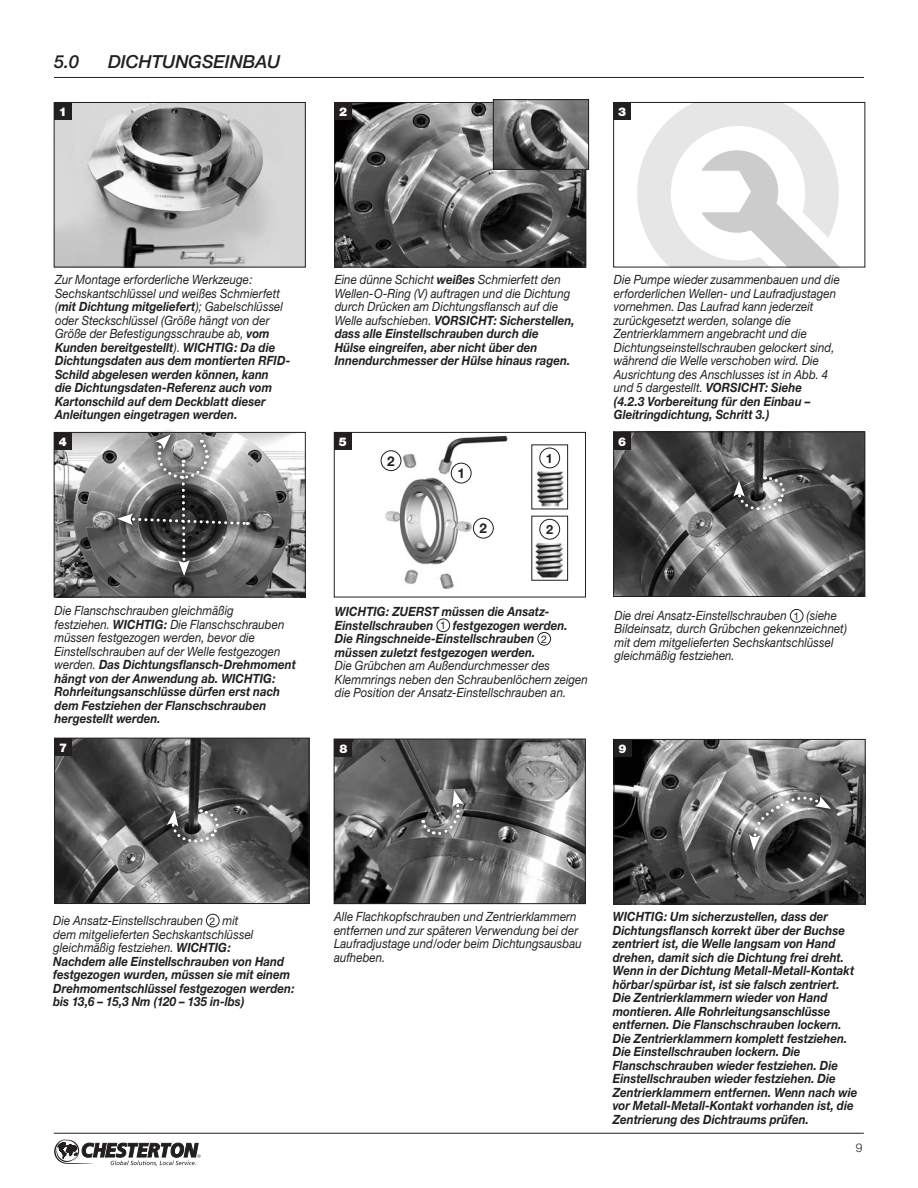
<style>
.page{position:relative;width:918px;height:1188px;background:#fff}
.page>*{position:absolute;margin:0;border:0;box-sizing:border-box;transform-origin:0 0}
.t1{font:italic 500 18px "Helvetica Neue";letter-spacing:-.005em;color:#231f20}
.t2{font:700 13.5px "Helvetica Neue CE";color:#231f20}
.t3{font:italic 700 12.75px/13.5px "Helvetica Neue CE";color:#231f20;scale:.9 1}
.t4{font:italic 12.75px/13.5px "Helvetica Neue CE";letter-spacing:.005em;color:#231f20;scale:.9 1}
.t5{font:700 12.75px "Helvetica Neue CE";color:#231f20}
.t6{font:900 12px "Helvetica Neue CE";color:#fff}
.t7{font:300 12px "Helvetica Neue CE";color:#231f20}
.s1{font-weight:400}
.s2{font-weight:700}
.s3{font-weight:400;font-style:normal;font-size:10.5px}
.s4{font-style:normal;font-size:10.5px}
</style>
<div class="page">
<hr style="left:54px;top:1133px;width:810px;height:1px;background:#231f20">
<svg style="left:54px;top:1139px;width:147px;height:27px"></svg>
<img style="left:56px;top:104px;width:248px;height:161px">
<div style="left:54px;top:102px;width:252px;height:165px;border:1px solid #231f20"></div>
<div style="left:54px;top:102px;width:18px;height:18px;background:#231f20"></div>
<img style="left:336px;top:104px;width:248px;height:161px">
<div style="left:334px;top:102px;width:252px;height:165px;border:1px solid #231f20"></div>
<div style="left:334px;top:102px;width:18px;height:18px;background:#231f20"></div>
<svg style="left:637px;top:104px;width:202px;height:161px"></svg>
<div style="left:613px;top:102px;width:252px;height:165px;border:1px solid #231f20"></div>
<div style="left:613px;top:102px;width:18px;height:18px;background:#231f20"></div>
<img style="left:495px;top:101px;width:92px;height:67px">
<div style="left:493px;top:99px;width:96px;height:71px;border:1px solid #231f20"></div>
<img style="left:380px;top:435px;width:189px;height:154px">
<div style="left:334px;top:432px;width:252px;height:165px;border:1px solid #231f20"></div>
<div style="left:334px;top:432px;width:18px;height:18px;background:#231f20"></div>
<img style="left:56px;top:434px;width:248px;height:161px">
<div style="left:54px;top:432px;width:252px;height:165px;border:1px solid #231f20"></div>
<div style="left:54px;top:432px;width:18px;height:18px;background:#231f20"></div>
<svg style="left:172px;top:576px;width:24px;height:6px"></svg>
<svg style="left:111px;top:507px;width:144px;height:25px"></svg>
<svg style="left:149px;top:430px;width:66px;height:4px"></svg>
<svg style="left:117px;top:434px;width:131px;height:142px;background:#7e7d7d"></svg>
<img style="left:533px;top:522px;width:33px;height:57px">
<div style="left:531px;top:516px;width:37px;height:65px;border:1px solid #231f20"></div>
<div style="left:540px;top:519px;width:20px;height:20px;background:#fff;border-radius:50%"></div>
<div style="left:539px;top:519px;width:21px;height:21px;border:1px solid #231f20;border-radius:50%"></div>
<img style="left:533px;top:451px;width:33px;height:56px">
<div style="left:531px;top:444px;width:37px;height:65px;border:1px solid #231f20"></div>
<div style="left:540px;top:448px;width:20px;height:20px;background:#fff;border-radius:50%"></div>
<div style="left:539px;top:448px;width:21px;height:20px;border:1px solid #231f20;border-radius:50%"></div>
<div style="left:451px;top:463px;width:20px;height:20px;background:#fff;border-radius:50%"></div>
<div style="left:451px;top:463px;width:21px;height:20px;border:1px solid #231f20;border-radius:50%"></div>
<div style="left:473px;top:518px;width:20px;height:20px;background:#fff;border-radius:50%"></div>
<div style="left:473px;top:518px;width:21px;height:20px;border:1px solid #231f20;border-radius:50%"></div>
<div style="left:381px;top:451px;width:20px;height:20px;background:#fff;border-radius:50%"></div>
<div style="left:381px;top:450px;width:20px;height:21px;border:1px solid #231f20;border-radius:50%"></div>
<img style="left:615px;top:434px;width:248px;height:161px">
<div style="left:613px;top:432px;width:252px;height:165px;border:1px solid #231f20"></div>
<svg style="left:727px;top:470px;width:64px;height:47px"></svg>
<svg style="left:733px;top:475px;width:54px;height:37px;background:#7b7b7b"></svg>
<div style="left:613px;top:432px;width:18px;height:18px;background:#231f20"></div>
<img style="left:56px;top:740px;width:251px;height:162px">
<div style="left:54px;top:738px;width:255px;height:166px;border:1px solid #231f20"></div>
<div style="left:54px;top:738px;width:18px;height:18px;background:#231f20"></div>
<img style="left:336px;top:741px;width:248px;height:161px">
<div style="left:334px;top:739px;width:252px;height:165px;border:1px solid #231f20"></div>
<div style="left:334px;top:739px;width:18px;height:18px;background:#231f20"></div>
<img style="left:616px;top:741px;width:248px;height:161px">
<div style="left:614px;top:739px;width:252px;height:165px;border:1px solid #231f20"></div>
<div style="left:614px;top:739px;width:18px;height:18px;background:#231f20"></div>
<svg style="left:415px;top:784px;width:55px;height:57px"></svg>
<svg style="left:421px;top:790px;width:43px;height:47px;background:#7c7b7b"></svg>
<svg style="left:160px;top:803px;width:66px;height:46px"></svg>
<svg style="left:167px;top:808px;width:54px;height:37px;background:#7d7c7c"></svg>
<svg style="left:742px;top:790px;width:95px;height:67px;background:#6b6a6a"></svg>
<svg style="left:749px;top:795px;width:82px;height:56px;background:#6c6c6c"></svg>
<hr style="left:54px;top:77px;width:810px;height:1px;background:#231f20">
<div style="left:790px;top:609px;width:13px;height:14px;border:1px solid #231f20;border-radius:50%"></div>
<div style="left:437px;top:619px;width:13px;height:13px;border:1px solid #231f20;border-radius:50%"></div>
<div style="left:537px;top:632px;width:14px;height:14px;border:1px solid #231f20;border-radius:50%"></div>
<div style="left:206px;top:914px;width:14px;height:13px;border:1px solid #231f20;border-radius:50%"></div>
<h1 class="t1" style="left:54px;top:51px;width:27px">5.0</h1>
<h1 class="t1" style="left:108px;top:51px;width:174px">DICHTUNGSEINBAU</h1>
<p class="t6" style="left:59px;top:104px;width:10px">1</p>
<p class="t6" style="left:339px;top:104px;width:10px">2</p>
<p class="t6" style="left:618px;top:104px;width:10px">3</p>
<p class="t3" style="left:335px;top:273px;width:268px"><span class="s1">Eine dünne Schicht</span> weißes <span class="s1">Schmierfett den Wellen-O-Ring (V) auftragen und die Dichtung durch Drücken am Dichtungsflansch auf die Welle aufschieben.</span> VORSICHT: Sicherstellen, dass alle Einstellschrauben durch die<br>Hülse eingreifen, aber nicht über den Innendurchmesser der Hülse hinaus ragen.</p>
<p class="t3" style="left:55px;top:273px;width:263px"><span class="s1">Zur Montage erforderliche Werkzeuge:<br>Sechskantschlüssel und weißes Schmierfett (</span>mit Dichtung mitgeliefert<span class="s1">); Gabelschlüssel oder Steckschlüssel (Größe hängt von der Größe der Befestigungsschraube ab,</span> vom Kunden bereitgestellt<span class="s1">).</span> WICHTIG: Da die Dichtungsdaten aus dem montierten RFID-Schild abgelesen werden können, kann<br>die Dichtungsdaten-Referenz auch vom Kartonschild auf dem Deckblatt dieser Anleitungen eingetragen werden.</p>
<p class="t4" style="left:614px;top:273px;width:253px">Die Pumpe wieder zusammenbauen und die erforderlichen Wellen- und Laufradjustagen vornehmen. Das Laufrad kann jederzeit zurückgesetzt werden, solange die Zentrierklammern angebracht und die Dichtungseinstellschrauben gelockert sind, während die Welle verschoben wird. Die Ausrichtung des Anschlusses ist in Abb. 4 und 5 dargestellt. <span class="s2">VORSICHT: Siehe<br>(4.2.3 Vorbereitung für den Einbau – Gleitringdichtung, Schritt 3.)</span></p>
<p class="t6" style="left:59px;top:434px;width:10px">4</p>
<p class="t6" style="left:339px;top:434px;width:10px">5</p>
<p class="t2" style="left:387px;top:453px;width:9px">2</p>
<p class="t2" style="left:457px;top:465px;width:9px">1</p>
<p class="t2" style="left:480px;top:520px;width:9px">2</p>
<p class="t5" style="left:546px;top:450px;width:9px">1</p>
<p class="t5" style="left:546px;top:522px;width:9px">2</p>
<p class="t6" style="left:618px;top:434px;width:10px">6</p>
<p class="t3" style="left:55px;top:604px;width:270px"><span class="s1">Die Flanschschrauben gleichmäßig<br>festziehen.</span> WICHTIG: <span class="s1">Die Flanschschrauben müssen festgezogen werden, bevor die Einstellschrauben auf der Welle festgezogen werden.</span> Das Dichtungsflansch-Drehmoment hängt von der Anwendung ab. WICHTIG:<br>Rohrleitungsanschlüsse dürfen erst nach dem Festziehen der Flanschschrauben hergestellt werden.</p>
<p class="t3" style="left:335px;top:605px;width:260px">WICHTIG: ZUERST müssen die Ansatz-Einstellschrauben <span class="s3">1</span> festgezogen werden.<br>Die Ringschneide-Einstellschrauben <span class="s3">2 </span>müssen zuletzt festgezogen werden.</p>
<p class="t4" style="left:335px;top:659px;width:283px">Die Grübchen am Außendurchmesser des<br>Klemmrings neben den Schraubenlöchern zeigen die Position der Ansatz-Einstellschrauben an.</p>
<p class="t4" style="left:615px;top:608px;width:260px">Die drei Ansatz-Einstellschrauben <span class="s4">1</span> (siehe Bildeinsatz, durch Grübchen gekennzeichnet) mit dem mitgelieferten Sechskantschlüssel gleichmäßig festziehen.</p>
<p class="t6" style="left:59px;top:740px;width:10px">7</p>
<p class="t6" style="left:339px;top:741px;width:10px">8</p>
<p class="t6" style="left:619px;top:741px;width:10px">9</p>
<p class="t3" style="left:53px;top:914px;width:270px"><span class="s1">Die Ansatz-Einstellschrauben</span> <span class="s3">2</span> <span class="s1">mit<br>dem mitgelieferten Sechskantschlüssel gleichmäßig festziehen.</span> WICHTIG:<br>Nachdem alle Einstellschrauben von Hand festgezogen wurden, müssen sie mit einem Drehmomentschlüssel festgezogen werden: bis 13,6 – 15,3 Nm (120 – 135 in-lbs)</p>
<p class="t4" style="left:334px;top:910px;width:277px">Alle Flachkopfschrauben und Zentrierklammern entfernen und zur späteren Verwendung bei der Laufradjustage und/oder beim Dichtungsausbau aufheben.</p>
<p class="t3" style="left:613px;top:910px;width:273px">WICHTIG: Um sicherzustellen, dass der Dichtungsflansch korrekt über der Buchse zentriert ist, die Welle langsam von Hand drehen, damit sich die Dichtung frei dreht.<br>Wenn in der Dichtung Metall-Metall-Kontakt hörbar/spürbar ist, ist sie falsch zentriert.<br>Die Zentrierklammern wieder von Hand montieren. Alle Rohrleitungsanschlüsse entfernen. Die Flanschschrauben lockern.<br>Die Zentrierklammern komplett festziehen.<br>Die Einstellschrauben lockern. Die Flanschschrauben wieder festziehen. Die Einstellschrauben wieder festziehen. Die Zentrierklammern entfernen. Wenn nach wie vor Metall-Metall-Kontakt vorhanden ist, die Zentrierung des Dichtraums prüfen.</p>
<p class="t7" style="left:856px;top:1140px;width:8px">9</p>
</div>
